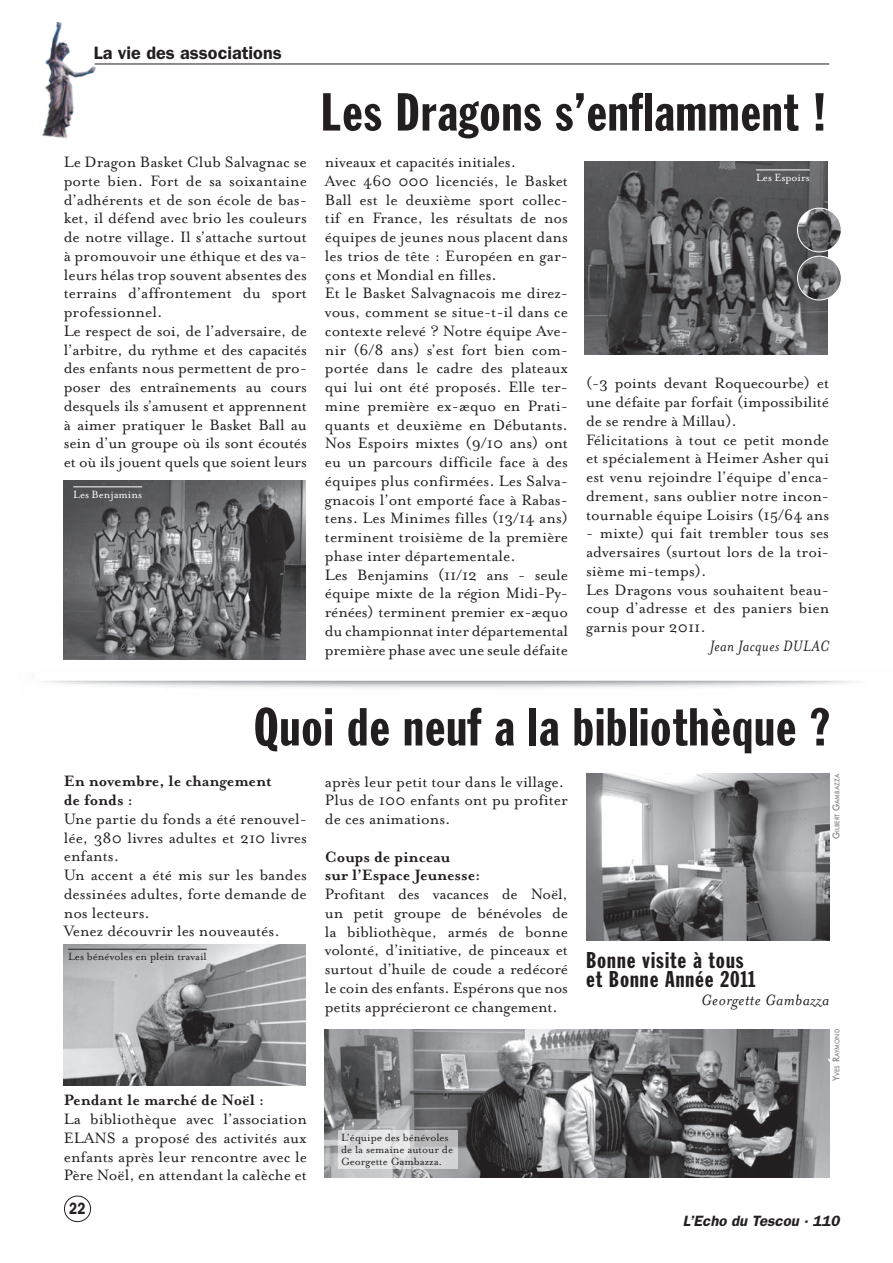
<style>
.page{position:relative;width:893px;height:1263px;background:#fff}
.page>*{position:absolute;margin:0;border:0;box-sizing:border-box;transform-origin:0 0}
.t1{font:52.5px "Franklin Gothic Extra Cond";letter-spacing:.02em;color:#231f20;scale:1.1 1}
.t2{font:22.5px/18.8px "Franklin Gothic Extra Cond";letter-spacing:.04em;color:#231f20;scale:1.1 1}
.t3{font:600 18px "Franklin Gothic";color:#231f20}
.t4{font:17.25px/18.8px "Mrs Eaves Roman";color:#231f20}
.t5{font:700 17.25px/18.8px "Mrs Eaves";color:#231f20}
.t6{font:italic 17.25px "Mrs Eaves";letter-spacing:.025em;color:#231f20;scale:1.1 1}
.t7{font:italic 17.25px "Mrs Eaves";letter-spacing:.025em;color:#231f20}
.t8{font:600 16.5px "Franklin Gothic";color:#231f20;scale:.8 1}
.t9{font:italic 600 15px "Franklin Gothic";color:#231f20}
.t10{font:12px/12px "Mrs Eaves Roman";color:#231f20}
.t11{font:12px "Mrs Eaves Roman";color:#fff}
.t12{font:500 6.3px "Futura";color:#838588;scale:.95 1}
.s1{font-size:9px}
</style>
<div class="page">
<img style="left:325px;top:1029px;width:504px;height:148px">
<img style="left:64px;top:945px;width:242px;height:140px">
<img style="left:64px;top:480px;width:242px;height:179px">
<img style="left:585px;top:162px;width:242px;height:192px">
<img style="left:586px;top:774px;width:243px;height:166px">
<hr style="left:68px;top:949px;width:139px;height:1px;background:#231f20">
<svg style="left:338px;top:1130px;width:120px;height:38px;background:#d7d7d8"></svg>
<hr style="left:73px;top:487px;width:69px;height:1px;background:#fff">
<hr style="left:756px;top:170px;width:54px;height:1px;background:#fff">
<img style="left:797px;top:208px;width:44px;height:44px;border-radius:22px">
<div style="left:797px;top:208px;width:44px;height:44px;border:1px solid #fff;border-radius:50%"></div>
<img style="left:797px;top:256px;width:44px;height:44px;border-radius:22px">
<div style="left:797px;top:256px;width:44px;height:44px;border:1px solid #fff;border-radius:50%"></div>
<hr style="left:95px;top:64px;width:734px;height:1px;background:#231f20">
<img style="left:42px;top:23px;width:55px;height:115px">
<div style="left:64px;top:1196px;width:27px;height:26px;border:1px solid #231f20;border-radius:50%"></div>
<p class="t3" style="left:94px;top:42px;width:189px">La vie des associations</p>
<h1 class="t1" style="left:321px;top:84px;width:462px">Les Dragons s’enflamment !</h1>
<p class="t4" style="left:64px;top:153px;width:245px">Le Dragon Basket Club Salvagnac se porte bien. Fort de sa soixantaine d’adhérents et de son école de bas&shy;ket, il défend avec brio les couleurs de notre village. Il s’attache surtout à promouvoir une éthique et des va&shy;leurs hélas trop souvent absentes des terrains d’affrontement du sport professionnel.<br>Le respect de soi, de l’adversaire, de l’arbitre, du rythme et des capacités des enfants nous permettent de pro&shy;poser des entraînements au cours desquels ils s’amusent et apprennent à aimer pratiquer le Basket Ball au sein d’un groupe où ils sont écoutés et où ils jouent quels que soient leurs</p>
<p class="t4" style="left:325px;top:153px;width:245px">niveaux et capacités initiales.<br>Avec 460 000 licenciés, le Basket Ball est le deuxième sport collec&shy;tif en France, les résultats de nos équipes de jeunes nous placent dans les trios de tête : Européen en gar&shy;çons et Mondial en filles.<br>Et le Basket Salvagnacois me direz&shy;vous, comment se situe-t-il dans ce contexte relevé ? Notre équipe Ave&shy;nir (6/8 ans) s’est fort bien com&shy;portée dans le cadre des plateaux qui lui ont été proposés. Elle ter&shy;mine première ex-æquo en Prati&shy;quants et deuxième en Débutants.<br>Nos Espoirs mixtes (9/10 ans) ont eu un parcours difficile face à des équipes plus confirmées. Les Salva&shy;gnacois l’ont emporté face à Rabas&shy;tens. Les Minimes filles (13/14 ans) terminent troisième de la première phase inter départementale.<br>Les Benjamins (11/12 ans - seule équipe mixte de la région Midi-Py&shy;rénées) terminent premier ex-æquo du championnat inter départemental première phase avec une seule défaite</p>
<p class="t11" style="left:73px;top:488px;width:70px">Les Benjamins</p>
<p class="t11" style="left:756px;top:171px;width:55px">Les Espoirs</p>
<p class="t4" style="left:586px;top:374px;width:245px">(-3 points devant Roquecourbe) et une défaite par forfait (impossibilité de se rendre à Millau).<br>Félicitations à tout ce petit monde et spécialement à Heimer Asher qui est venu rejoindre l’équipe d’enca&shy;drement, sans oublier notre incon&shy;tournable équipe Loisirs (15/64 ans</p>
<p class="t4" style="left:586px;top:524px;width:245px">- mixte) qui fait trembler tous ses adversaires (surtout lors de la troi&shy;sième mi-temps).<br>Les Dragons vous souhaitent beau&shy;coup d’adresse et des paniers bien garnis pour 2011.</p>
<p class="t7" style="left:710px;top:636px;width:121px">Jean Jacques DULAC</p>
<h1 class="t1" style="left:254px;top:699px;width:525px">Quoi de neuf a la bibliothèque ?</h1>
<p class="t5" style="left:64px;top:772px;width:210px">En novembre, le changement de fonds :</p>
<p class="t4" style="left:64px;top:810px;width:245px">Une partie du fonds a été renouvel&shy;lée, 380 livres adultes et 210 livres enfants.<br>Un accent a été mis sur les bandes dessinées adultes, forte demande de nos lecteurs.<br>Venez découvrir les nouveautés.</p>
<p class="t10" style="left:68px;top:951px;width:140px">Les bénévoles en plein travail</p>
<p class="t4" style="left:325px;top:772px;width:245px">après leur petit tour dans le village.<br>Plus de 100 enfants ont pu profiter de ces animations.</p>
<p class="t5" style="left:325px;top:847px;width:157px">Coups de pinceau<br>sur l’Espace Jeunesse:</p>
<p class="t4" style="left:325px;top:885px;width:245px;text-align:justify">Profitant des vacances de Noël, un petit groupe de bénévoles de la bibliothèque, armés de bonne volonté, d’initiative, de pinceaux et surtout d’huile de coude a redécoré le coin des enfants. Espérons que nos petits apprécieront ce changement.</p>
<p class="t5" style="left:64px;top:1091px;width:202px">Pendant le marché de Noël :</p>
<p class="t4" style="left:64px;top:1110px;width:245px;text-align:justify">La bibliothèque avec l’association ELANS a proposé des activités aux enfants après leur rencontre avec le Père Noël, en attendant la calèche et</p>
<p class="t8" style="left:69px;top:1199px;width:22px">22</p>
<p class="t10" style="left:341px;top:1132px;width:114px">L’équipe des bénévoles de la semaine autour de<br>Georgette Gambazza.</p>
<p class="t12" style="left:833px;top:839px;width:70px;rotate:-90deg"><span class="s1">G</span>ilbert <span class="s1">G</span>ambazza</p>
<h2 class="t2" style="left:586px;top:950px;width:156px">Bonne visite à tous et Bonne Année 2011</h2>
<p class="t6" style="left:701px;top:991px;width:118px">Georgette Gambazza</p>
<p class="t12" style="left:833px;top:1081px;width:56px;rotate:-90deg"><span class="s1">Y</span>ves <span class="s1">R</span>aymond</p>
<p class="t9" style="left:683px;top:1212px;width:158px">L’Echo du Tescou · 110</p>
</div>
